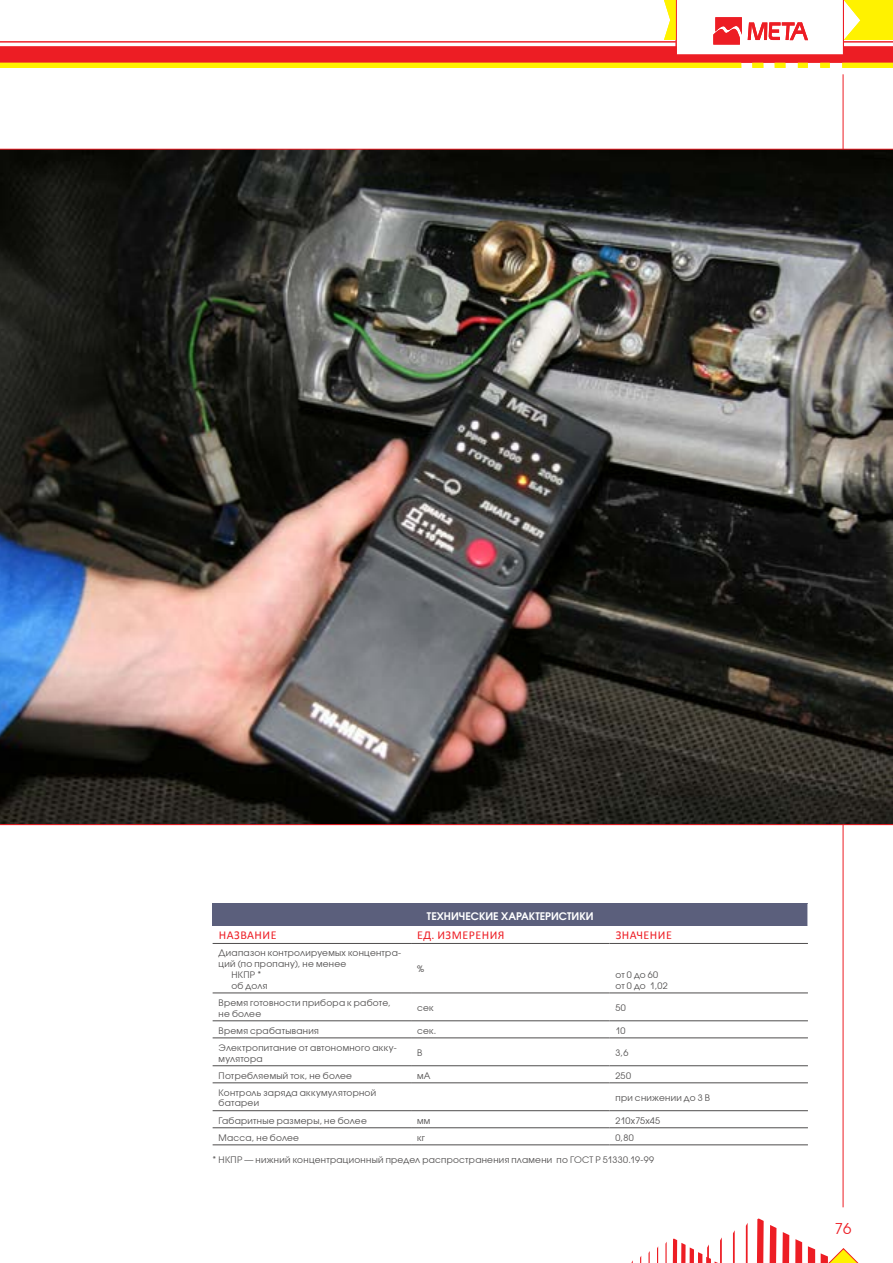
<style>
.page{position:relative;width:893px;height:1263px;background:#fff}
.page>*{position:absolute;margin:0;border:0;box-sizing:border-box;transform-origin:0 0}
.t1{font:15px "Avant Garde Gothic C";color:#ed1d24}
.t2{font:12px "Calibri";letter-spacing:.04em;color:#ed1d24}
.t3{font:600 10.5px "Avant Garde Gothic C";color:#fff}
.t4{font:9px/10.8px "Avant Garde Gothic C";letter-spacing:.025em;color:#4f4d4d}
</style>
<div class="page">
<svg style="left:665px;top:1242px;width:2px;height:21px"></svg>
<svg style="left:657px;top:1247px;width:1px;height:16px"></svg>
<svg style="left:648px;top:1251px;width:2px;height:12px"></svg>
<svg style="left:808px;top:1246px;width:7px;height:17px"></svg>
<svg style="left:795px;top:1239px;width:7px;height:24px"></svg>
<svg style="left:782px;top:1232px;width:7px;height:31px"></svg>
<svg style="left:770px;top:1225px;width:6px;height:38px"></svg>
<svg style="left:757px;top:1218px;width:7px;height:45px"></svg>
<svg style="left:746px;top:1223px;width:2px;height:40px"></svg>
<svg style="left:733px;top:1230px;width:2px;height:33px"></svg>
<svg style="left:673px;top:1237px;width:49px;height:26px"></svg>
<svg style="left:821px;top:1248px;width:38px;height:15px"></svg>
<hr style="left:843px;top:74px;width:1px;height:1133px;background:#ed1d24">
<div style="left:213px;top:904px;width:595px;height:22px;background:#5b5f7c"></div>
<hr style="left:213px;top:943px;width:198px;height:1px;background:#4f4d4d">
<hr style="left:411px;top:943px;width:198px;height:1px;background:#4f4d4d">
<hr style="left:609px;top:943px;width:199px;height:1px;background:#4f4d4d">
<hr style="left:213px;top:993px;width:198px;height:1px;background:#4f4d4d">
<hr style="left:411px;top:993px;width:198px;height:1px;background:#4f4d4d">
<hr style="left:609px;top:993px;width:199px;height:1px;background:#4f4d4d">
<hr style="left:213px;top:1020px;width:198px;height:1px;background:#4f4d4d">
<hr style="left:411px;top:1020px;width:198px;height:1px;background:#4f4d4d">
<hr style="left:609px;top:1020px;width:199px;height:1px;background:#4f4d4d">
<hr style="left:213px;top:1037px;width:198px;height:1px;background:#4f4d4d">
<hr style="left:411px;top:1037px;width:198px;height:1px;background:#4f4d4d">
<hr style="left:609px;top:1037px;width:199px;height:1px;background:#4f4d4d">
<hr style="left:213px;top:1065px;width:198px;height:1px;background:#4f4d4d">
<hr style="left:411px;top:1065px;width:198px;height:1px;background:#4f4d4d">
<hr style="left:609px;top:1065px;width:199px;height:1px;background:#4f4d4d">
<hr style="left:213px;top:1082px;width:198px;height:1px;background:#4f4d4d">
<hr style="left:411px;top:1082px;width:198px;height:1px;background:#4f4d4d">
<hr style="left:609px;top:1082px;width:199px;height:1px;background:#4f4d4d">
<hr style="left:213px;top:1110px;width:198px;height:1px;background:#4f4d4d">
<hr style="left:411px;top:1110px;width:198px;height:1px;background:#4f4d4d">
<hr style="left:609px;top:1110px;width:199px;height:1px;background:#4f4d4d">
<hr style="left:213px;top:1127px;width:198px;height:1px;background:#4f4d4d">
<hr style="left:411px;top:1127px;width:198px;height:1px;background:#4f4d4d">
<hr style="left:609px;top:1127px;width:199px;height:1px;background:#4f4d4d">
<hr style="left:213px;top:1144px;width:198px;height:1px;background:#4f4d4d">
<hr style="left:411px;top:1144px;width:198px;height:1px;background:#4f4d4d">
<hr style="left:609px;top:1144px;width:199px;height:1px;background:#4f4d4d">
<svg style="left:807px;top:904px;width:1px;height:22px"></svg>
<img style="left:0;top:149px;width:893px;height:676px">
<svg style="left:0;top:0;width:893px;height:68px"></svg>
<p class="t3" style="left:427px;top:910px;width:8px">ТЕХНИЧЕСКИЕ</p>
<p class="t3" style="left:501px;top:910px;width:8px">ХАРАКТЕРИСТИКИ</p>
<h2 class="t2" style="left:219px;top:928px;width:59px">НАЗВАНИЕ</h2>
<h2 class="t2" style="left:417px;top:928px;width:87px">ЕД. ИЗМЕРЕНИЯ</h2>
<h2 class="t2" style="left:616px;top:928px;width:58px">ЗНАЧЕНИЕ</h2>
<p class="t4" style="left:219px;top:947px;width:184px">Диапазон контролируемых концентра-</p>
<p class="t4" style="left:219px;top:958px;width:129px">ций (по пропану), не менее</p>
<p class="t4" style="left:231px;top:969px;width:5px">НКП</p>
<p class="t4" style="left:417px;top:964px;width:8px">%</p>
<p class="t4" style="left:615px;top:969px;width:54px">от 0 до 60 от 0 до 1,02</p>
<p class="t4" style="left:231px;top:969px;width:38px;text-indent:19px">Р * об доля</p>
<p class="t4" style="left:219px;top:997px;width:174px">Время готовности прибора к работе, не более</p>
<p class="t4" style="left:417px;top:1002px;width:18px">сек</p>
<p class="t4" style="left:615px;top:1002px;width:12px">50</p>
<p class="t4" style="left:219px;top:1025px;width:102px">Время срабатывания</p>
<p class="t4" style="left:417px;top:1025px;width:21px">сек.</p>
<p class="t4" style="left:615px;top:1025px;width:12px">10</p>
<p class="t4" style="left:219px;top:1042px;width:180px">Электропитание от автономного акку&shy;мулятора</p>
<p class="t4" style="left:417px;top:1047px;width:7px">В</p>
<p class="t4" style="left:615px;top:1047px;width:14px">3,6</p>
<p class="t4" style="left:219px;top:1070px;width:135px">Потребляемый ток, не более</p>
<p class="t4" style="left:417px;top:1070px;width:15px">мА</p>
<p class="t4" style="left:615px;top:1070px;width:17px">250</p>
<p class="t4" style="left:219px;top:1087px;width:159px">Контроль заряда аккумуляторной батареи</p>
<p class="t4" style="left:615px;top:1092px;width:96px">при снижении до 3 В</p>
<p class="t4" style="left:219px;top:1115px;width:150px">Габаритные размеры, не более</p>
<p class="t4" style="left:417px;top:1115px;width:15px">мм</p>
<p class="t4" style="left:615px;top:1115px;width:46px">210х75х45</p>
<p class="t4" style="left:219px;top:1132px;width:82px">М асса, не более</p>
<p class="t4" style="left:417px;top:1132px;width:10px">кг</p>
<p class="t4" style="left:615px;top:1132px;width:20px">0,80</p>
<p class="t4" style="left:213px;top:1154px;width:13px">* НКП</p>
<p class="t4" style="left:237px;top:1154px;width:418px">Р — нижний концентрационный предел распространения пламени по ГОСТ Р 51330.19-99</p>
<h1 class="t1" style="left:835px;top:1219px;width:18px">76</h1>
</div>
